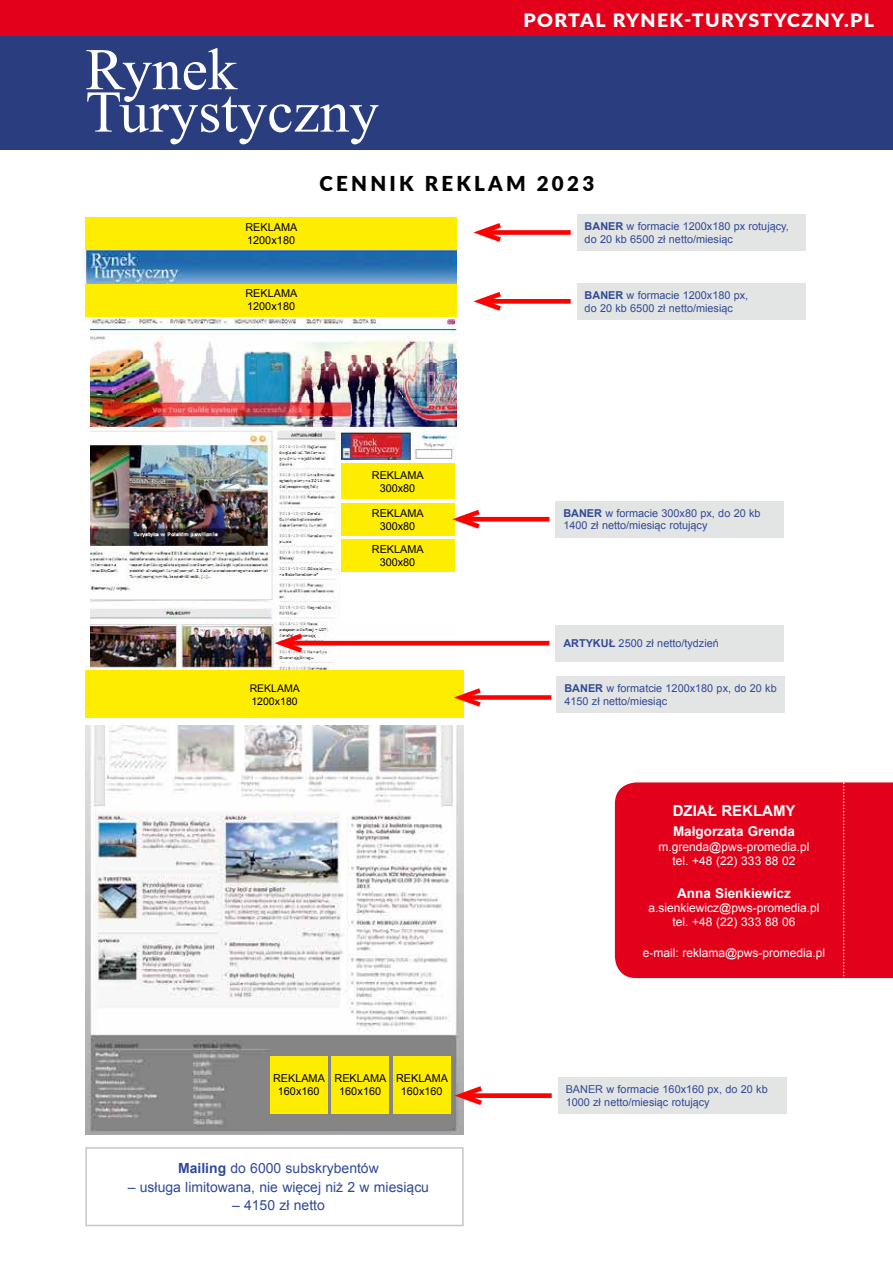
<style>
.page{position:relative;width:893px;height:1263px;background:#fff}
.page>*{position:absolute;margin:0;border:0;box-sizing:border-box;transform-origin:0 0}
.t1{font:59.1px/42.5px "Times New Roman";color:#fff}
.t2{font:900 20.55px "Lato";letter-spacing:.16em;color:#000}
.t3{font:900 18.3px "Lato";letter-spacing:.07em;color:#fff;scale:1.06 1}
.t4{font:700 15px "Arial";color:#fff}
.t5{font:13.95px "Arial";color:#314a97}
.t6{font:700 13.5px "Arial";color:#fff}
.t7{font:12px/14.4px "Arial";color:#fff;text-align:center}
.t8{font:10.8px/12.5px "Arial";color:#314a97}
.t9{font:10.8px/13px "Arial";color:#000;text-align:center}
.t10{font:700 10.8px "Arial";color:#314a97}
.t11{font:10.5px/12.6px "Arial";color:#000}
.s1{font-weight:700}
</style>
<div class="page">
<img style="left:90px;top:316px;width:367px;height:355px">
<div style="left:0;top:0;width:893px;height:93px;background:#e2001a"></div>
<div style="left:0;top:36px;width:893px;height:114px;background:#293d7f"></div>
<div style="left:615px;top:782px;width:278px;height:196px;background:#e2001a"></div>
<svg style="left:841px;top:782px;width:6px;height:197px"></svg>
<div style="left:558px;top:1077px;width:228px;height:37px;background:#e3e4e4"></div>
<div style="left:85px;top:1147px;width:379px;height:79px;border:2px solid #c6c7c8"></div>
<img style="left:86px;top:725px;width:378px;height:410px">
<div style="left:270px;top:1056px;width:57px;height:58px;background:#ffed00"></div>
<div style="left:331px;top:1056px;width:58px;height:58px;background:#ffed00"></div>
<div style="left:393px;top:1056px;width:57px;height:58px;background:#ffed00"></div>
<div style="left:461px;top:1093px;width:91px;height:5px;background:#f00"></div>
<svg style="left:450px;top:1082px;width:37px;height:27px"></svg>
<div style="left:341px;top:460px;width:121px;height:162px;background:#fff"></div>
<div style="left:341px;top:464px;width:113px;height:35px;background:#ffed00"></div>
<div style="left:341px;top:503px;width:113px;height:32px;background:#ffed00"></div>
<div style="left:341px;top:539px;width:113px;height:33px;background:#ffed00"></div>
<div style="left:555px;top:501px;width:229px;height:36px;background:#e3e4e4"></div>
<div style="left:459px;top:517px;width:90px;height:5px;background:#f00"></div>
<svg style="left:452px;top:506px;width:33px;height:26px"></svg>
<div style="left:577px;top:283px;width:228px;height:36px;background:#e3e4e4"></div>
<img style="left:82px;top:248px;width:375px;height:38px">
<div style="left:577px;top:214px;width:228px;height:37px;background:#e3e4e4"></div>
<div style="left:480px;top:230px;width:91px;height:5px;background:#f00"></div>
<svg style="left:473px;top:223px;width:33px;height:19px"></svg>
<div style="left:85px;top:217px;width:372px;height:33px;background:#ffed00"></div>
<div style="left:555px;top:625px;width:229px;height:36px;background:#e3e4e4"></div>
<hr style="left:281px;top:641px;width:268px;height:4px;background:#f00">
<svg style="left:268px;top:630px;width:39px;height:26px"></svg>
<div style="left:85px;top:284px;width:372px;height:32px;background:#ffed00"></div>
<div style="left:556px;top:676px;width:229px;height:36px;background:#e3e4e4"></div>
<div style="left:85px;top:671px;width:379px;height:47px;background:#ffed00"></div>
<div style="left:461px;top:695px;width:90px;height:5px;background:#f00"></div>
<svg style="left:454px;top:688px;width:32px;height:19px"></svg>
<div style="left:480px;top:299px;width:91px;height:5px;background:#f00"></div>
<svg style="left:473px;top:292px;width:33px;height:19px"></svg>
<h3 class="t3" style="left:523px;top:7px;width:332px">PORTAL RYNEK-TURYSTYCZNY.PL</h3>
<h1 class="t1" style="left:85px;top:47px;width:295px">Rynek<br>Turystyczny</h1>
<h2 class="t2" style="left:319px;top:168px;width:276px">CENNIK REKLAM 2023</h2>
<p class="t9" style="left:245px;top:221px;width:53px;text-align:left">REKLAMA<br>1200x180</p>
<p class="t9" style="left:245px;top:287px;width:53px;text-align:left">REKLAMA<br>1200x180</p>
<p class="t11" style="left:250px;top:682px;width:52px">REKLAMA<br>1200x180</p>
<p class="t9" style="left:372px;top:468px;width:53px">REKLAMA<br>300x80</p>
<p class="t9" style="left:372px;top:506px;width:53px">REKLAMA<br>300x80</p>
<p class="t9" style="left:372px;top:543px;width:53px">REKLAMA<br>300x80</p>
<p class="t9" style="left:273px;top:1072px;width:53px">REKLAMA<br>160x160</p>
<p class="t9" style="left:334px;top:1072px;width:53px">REKLAMA<br>160x160</p>
<p class="t9" style="left:396px;top:1072px;width:53px">REKLAMA<br>160x160</p>
<p class="t5" style="left:178px;top:1159px;width:202px"><span class="s1">Mailing</span> do 6000 subskrybentów</p>
<p class="t5" style="left:128px;top:1178px;width:303px">– usługa limitowana, nie więcej niż 2 w miesiącu</p>
<p class="t5" style="left:232px;top:1196px;width:94px">– 4150 zł netto</p>
<p class="t8" style="left:585px;top:220px;width:206px"><span class="s1">Baner</span> w formacie 1200x180 px rotujący, do 20 kb 6500 zł netto/miesiąc</p>
<p class="t8" style="left:585px;top:289px;width:165px"><span class="s1">Baner</span> w formacie 1200x180 px, do 20 kb 6500 zł netto/miesiąc</p>
<p class="t8" style="left:563px;top:507px;width:199px"><span class="s1">Baner</span> w formacie 300x80 px, do 20 kb<br>1400 zł netto/miesiąc rotujący</p>
<p class="t10" style="left:563px;top:636px;width:31px">artykuł</p>
<p class="t8" style="left:619px;top:637px;width:102px">2500 zł netto/tydzień</p>
<p class="t8" style="left:564px;top:682px;width:214px"><span class="s1">Baner</span> w formatcie 1200x180 px, do 20 kb<br>4150 zł netto/miesiąc</p>
<h3 class="t4" style="left:673px;top:801px;width:124px">DZIAŁ REKLAMY</h3>
<p class="t6" style="left:673px;top:823px;width:123px">Małgorzata Grenda</p>
<p class="t7" style="left:658px;top:839px;width:152px">m.grenda@pws-promedia.pl tel. +48 (22) 333 88 02</p>
<p class="t6" style="left:677px;top:884px;width:115px">Anna Sienkiewicz</p>
<p class="t7" style="left:648px;top:901px;width:172px">a.sienkiewicz@pws-promedia.pl tel. +48 (22) 333 88 06</p>
<p class="t7" style="left:643px;top:946px;width:184px">e-mail: reklama@pws-promedia.pl</p>
<p class="t8" style="left:566px;top:1083px;width:204px">Baner w formacie 160x160 px, do 20 kb<br>1000 zł netto/miesiąc rotujący</p>
</div>
